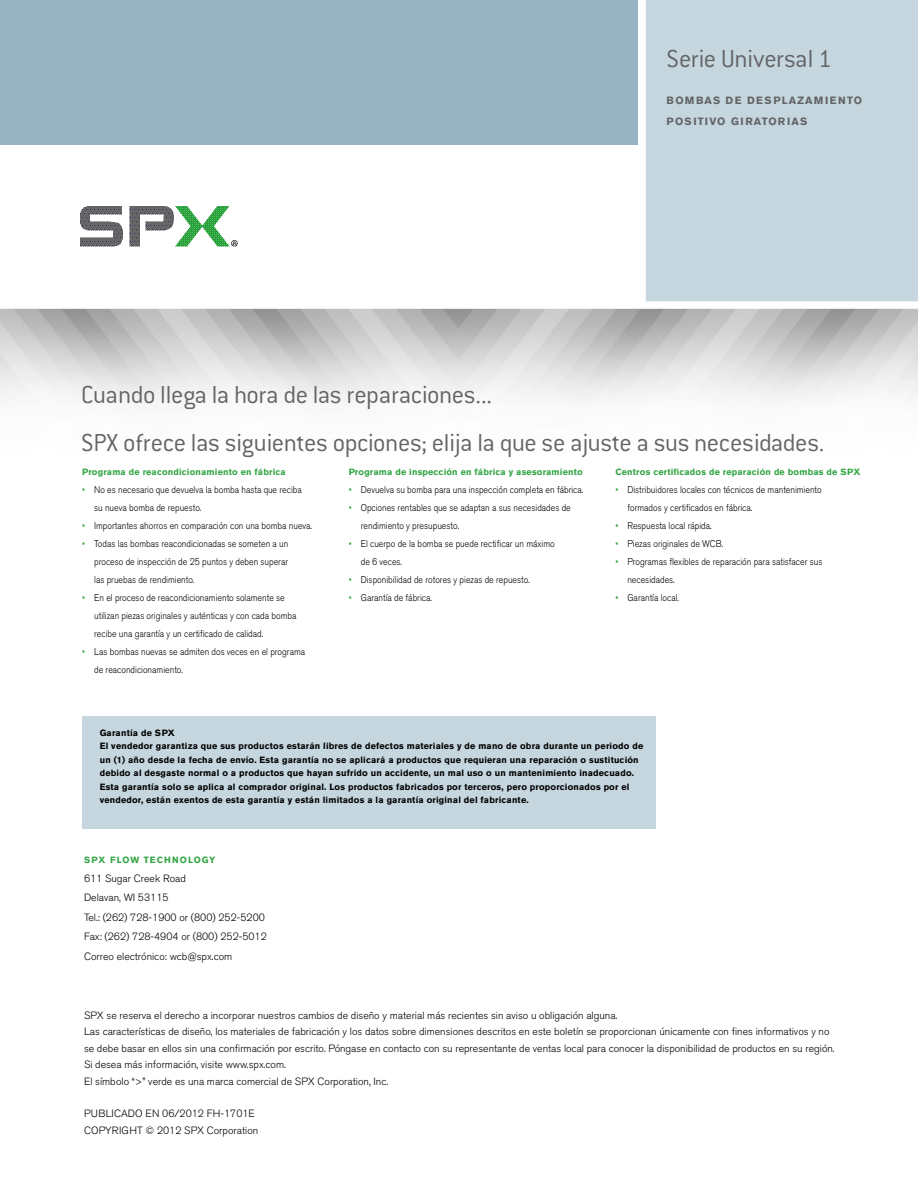
<style>
.page{position:relative;width:918px;height:1188px;background:#fff}
.page>*{position:absolute;margin:0;border:0;box-sizing:border-box;transform-origin:0 0}
.t1{font:300 27px/47.7px "Conduit ITC Std";letter-spacing:-.015em;color:#636466}
.t2{font:300 10.5px/16.5px "Akzidenz Grotesk BE";color:#000}
.t3{font:700 10.5px/21px "Akzidenz Grotesk BE";letter-spacing:.11em;color:#636466}
.t4{font:300 9.75px/18px "Akzidenz Grotesk BE";color:#000;scale:.9 1}
.t5{font:700 9px/13.5px "Akzidenz Grotesk BE";letter-spacing:.02em;color:#000}
.t6{font:700 9px "Akzidenz Grotesk BE";letter-spacing:.02em;color:#33a544}
.t7{font:700 9px "Akzidenz Grotesk BE";letter-spacing:.11em;color:#33a544}
.s1{color:#33a544}
</style>
<div class="page">
<div style="left:0;top:0;width:638px;height:145px;background:#98b4c2"></div>
<div style="left:644px;top:0;width:274px;height:305px;background:#c5d6df"></div>
<div style="left:638px;top:0;width:8px;height:306px;background:#fff"></div>
<div style="left:0;top:301px;width:918px;height:8px;background:#fff"></div>
<img style="left:81px;top:207px;width:156px;height:40px">
<div style="left:82px;top:717px;width:574px;height:112px;background:#c5d6df"></div>
<h1 class="t1" style="left:667px;top:35px;width:167px">Serie Universal 1</h1>
<p class="t3" style="left:667px;top:90px;width:197px">BOMBAS DE DESPLAZAMIENTO<br>POSITIVO GIRATORIAS</p>
<h1 class="t1" style="left:81px;top:371px;width:745px">Cuando llega la hora de las reparaciones...<br>SPX ofrece las siguientes opciones; elija la que se ajuste a sus necesidades.</h1>
<p class="t6" style="left:82px;top:467px;width:205px">Programa de reacondicionamiento en fábrica</p>
<p class="t4" style="left:94px;top:481px;width:232px;text-indent:-12px"><span class="s1">•</span> No es necesario que devuelva la bomba hasta que reciba su nueva bomba de repuesto.</p>
<p class="t4" style="left:82px;top:517px;width:257px"><span class="s1">•</span> Importantes ahorros en comparación con una bomba nueva.</p>
<p class="t4" style="left:94px;top:535px;width:217px;text-align:justify;text-indent:-12px"><span class="s1">•</span> Todas las bombas reacondicionadas se someten a un proceso de inspección de 25 puntos y deben superar las pruebas de rendimiento.</p>
<p class="t4" style="left:94px;top:589px;width:226px;text-indent:-12px"><span class="s1">•</span> En el proceso de reacondicionamiento solamente se utilizan piezas originales y auténticas y con cada bomba recibe una garantía y un certificado de calidad.</p>
<p class="t4" style="left:94px;top:643px;width:236px;text-indent:-12px"><span class="s1">•</span> Las bombas nuevas se admiten dos veces en el programa de reacondicionamiento.</p>
<p class="t6" style="left:615px;top:467px;width:246px">Centros certificados de reparación de bombas de SPX</p>
<p class="t4" style="left:627px;top:481px;width:217px;text-indent:-12px"><span class="s1">•</span> Distribuidores locales con técnicos de mantenimiento formados y certificados en fábrica.</p>
<p class="t4" style="left:615px;top:517px;width:108px"><span class="s1">•</span> Respuesta local rápida.</p>
<p class="t4" style="left:615px;top:535px;width:121px"><span class="s1">•</span> Piezas originales de WCB.</p>
<p class="t4" style="left:627px;top:553px;width:218px;text-indent:-12px"><span class="s1">•</span> Programas flexibles de reparación para satisfacer sus necesidades.</p>
<p class="t4" style="left:615px;top:589px;width:72px"><span class="s1">•</span> Garantía local.</p>
<p class="t6" style="left:349px;top:467px;width:235px">Programa de inspección en fábrica y asesoramiento</p>
<p class="t4" style="left:349px;top:481px;width:262px"><span class="s1">•</span> Devuelva su bomba para una inspección completa en fábrica.</p>
<p class="t4" style="left:361px;top:499px;width:235px;text-indent:-12px"><span class="s1">•</span> Opciones rentables que se adaptan a sus necesidades de rendimiento y presupuesto.</p>
<p class="t4" style="left:361px;top:535px;width:217px;text-indent:-12px"><span class="s1">•</span> El cuerpo de la bomba se puede rectificar un máximo de 6 veces.</p>
<p class="t4" style="left:349px;top:571px;width:203px"><span class="s1">•</span> Disponibilidad de rotores y piezas de repuesto.</p>
<p class="t4" style="left:349px;top:589px;width:94px"><span class="s1">•</span> Garantía de fábrica.</p>
<p class="t5" style="left:100px;top:726px;width:545px">Garantía de SPX<br>El vendedor garantiza que sus productos estarán libres de defectos materiales y de mano de obra durante un periodo de un (1) año desde la fecha de envío. Esta garantía no se aplicará a productos que requieran una reparación o sustitución debido al desgaste normal o a productos que hayan sufrido un accidente, un mal uso o un mantenimiento inadecuado.<br>Esta garantía solo se aplica al comprador original. Los productos fabricados por terceros, pero proporcionados por el vendedor, están exentos de esta garantía y están limitados a la garantía original del fabricante.</p>
<p class="t7" style="left:84px;top:854px;width:133px">SPX FLOW TECHNOLOGY</p>
<p class="t2" style="left:84px;top:869px;width:184px;line-height:19.5px">611 Sugar Creek Road<br>Delavan, WI 53115<br>Tel.: (262) 728-1900 or (800) 252-5200<br>Fax: (262) 728-4904 or (800) 252-5012<br>Correo electrónico: wcb@spx.com</p>
<p class="t2" style="left:84px;top:1007px;width:752px">SPX se reserva el derecho a incorporar nuestros cambios de diseño y material más recientes sin aviso u obligación alguna.<br>Las características de diseño, los materiales de fabricación y los datos sobre dimensiones descritos en este boletín se proporcionan únicamente con fines informativos y no se debe basar en ellos sin una confirmación por escrito. Póngase en contacto con su representante de ventas local para conocer la disponibilidad de productos en su región.<br>Si desea más información, visite www.spx.com.<br>El símbolo “&gt;” verde es una marca comercial de SPX Corporation, Inc.</p>
<p class="t2" style="left:84px;top:1106px;width:176px">PUBLICADO EN 06/2012 FH-1701E<br>COPYRIGHT © 2012 SPX Corporation</p>
</div>
